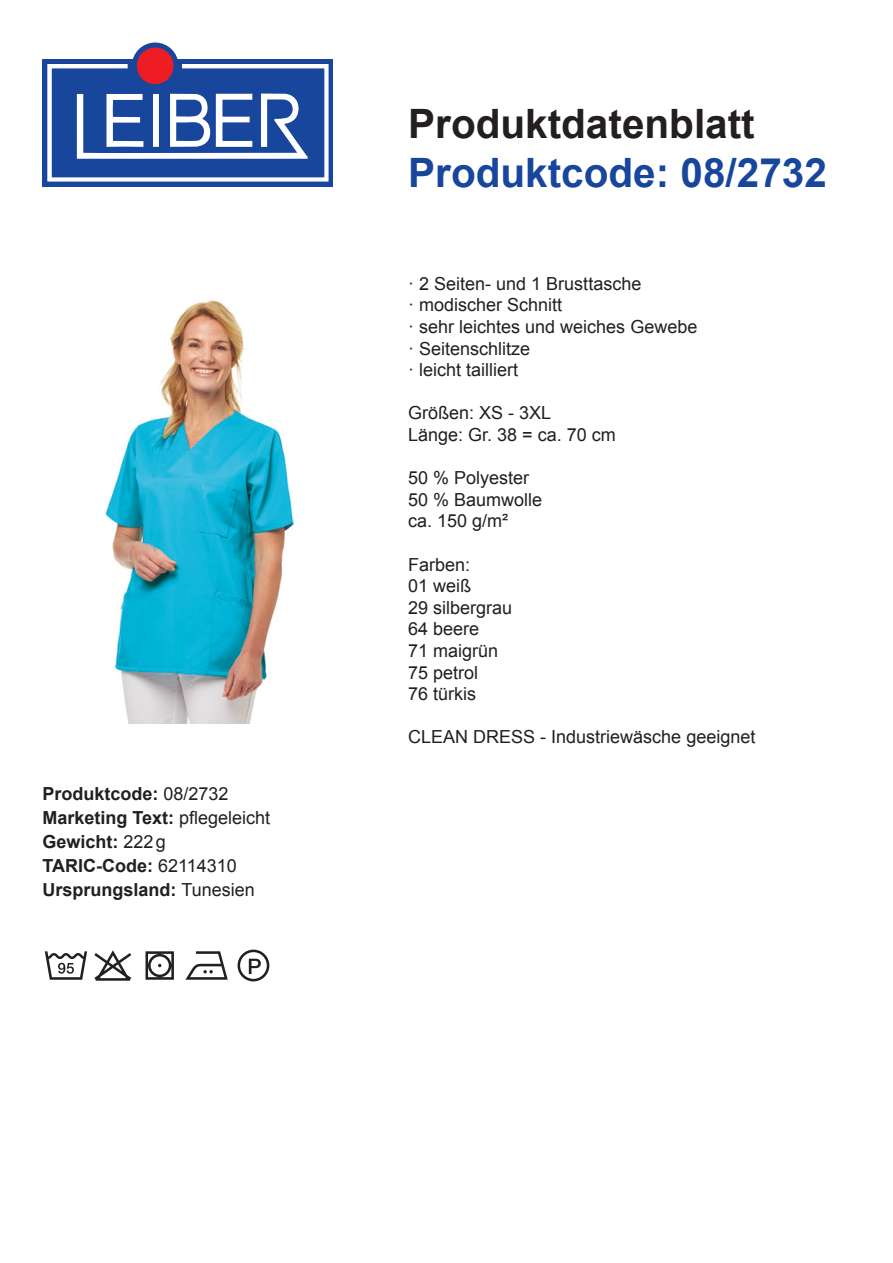
<style>
.page{position:relative;width:893px;height:1263px;background:#fff}
.page>*{position:absolute;margin:0;border:0;box-sizing:border-box;transform-origin:0 0}
.t1{font:700 40.5px "Arial";color:#18469d}
.t2{font:700 40.5px "Arial";color:#231f20}
.t3{font:18px/21.6px "Arial";color:#231f20}
.t4{font:700 18px/24px "Arial";color:#231f20}
.s1{font-weight:400}
</style>
<div class="page">
<div style="left:43px;top:59px;width:290px;height:127px;background:#18469d"></div>
<svg style="left:47px;top:64px;width:282px;height:118px"></svg>
<svg style="left:132px;top:43px;width:47px;height:46px"></svg>
<div style="left:138px;top:48px;width:35px;height:36px;background:#ee1d23;border-radius:50%"></div>
<div style="left:137px;top:48px;width:37px;height:36px;border:1px solid #ee1d23;border-radius:50%"></div>
<img style="left:105px;top:300px;width:189px;height:423px">
<svg style="left:45px;top:951px;width:42px;height:29px"></svg>
<svg style="left:94px;top:950px;width:37px;height:31px"></svg>
<svg style="left:146px;top:951px;width:28px;height:29px"></svg>
<svg style="left:185px;top:951px;width:43px;height:29px"></svg>
<svg style="left:238px;top:949px;width:31px;height:32px"></svg>
<p class="t4" style="left:43px;top:782px;width:229px">Produktcode: <span class="s1">08/2732<br></span>Marketing Text: <span class="s1">pflegeleicht<br></span>Gewicht: <span class="s1">222g<br></span>TARIC-Code: <span class="s1">62114310<br></span>Ursprungsland: <span class="s1">Tunesien</span></p>
<h1 class="t2" style="left:408px;top:97px;width:348px">Produktdatenblatt</h1>
<h1 class="t1" style="left:408px;top:146px;width:420px">Produktcode: 08/2732</h1>
<p class="t3" style="left:408px;top:273px;width:291px">· 2 Seiten- und 1 Brusttasche<br>· modischer Schnitt<br>· sehr leichtes und weiches Gewebe · Seitenschlitze<br>· leicht tailliert</p>
<p class="t3" style="left:408px;top:402px;width:209px">Größen: XS - 3XL<br>Länge: Gr. 38 = ca. 70 cm</p>
<p class="t3" style="left:408px;top:467px;width:136px">50 % Polyester<br>50 % Baumwolle ca. 150 g/m²</p>
<p class="t3" style="left:408px;top:554px;width:106px">Farben:<br>01 weiß<br>29 silbergrau<br>64 beere<br>71 maigrün<br>75 petrol<br>76 türkis</p>
<p class="t3" style="left:408px;top:726px;width:349px">CLEAN DRESS - Industriewäsche geeignet</p>
</div>
